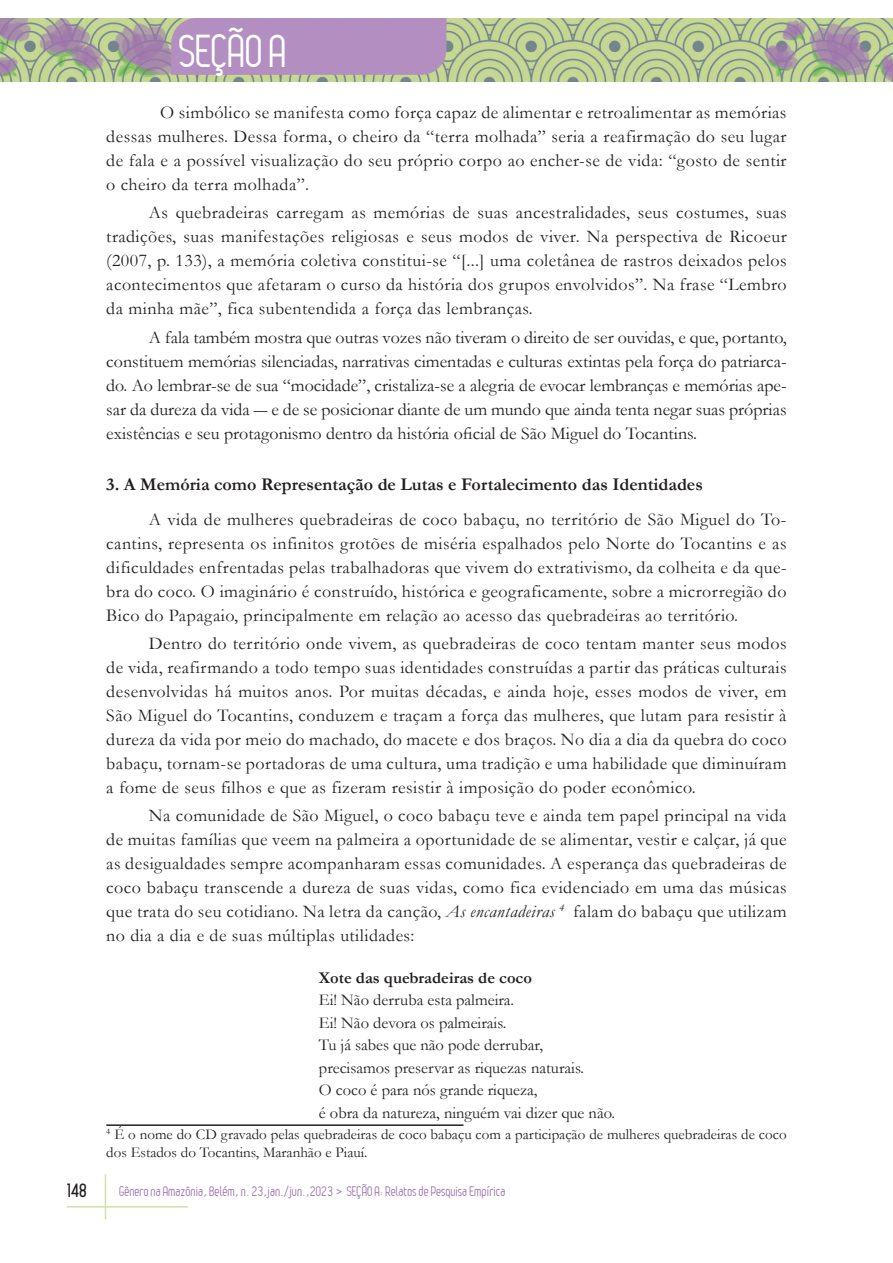
<style>
.page{position:relative;width:893px;height:1263px;background:#fff}
.page>*{position:absolute;margin:0;border:0;box-sizing:border-box;transform-origin:0 0}
.t1{font:45px "Leger";letter-spacing:-.01em;color:#fff}
.t2{font:18px/24px "Garamond";letter-spacing:.025em;color:#231f20;text-align:justify}
.t3{font:700 18px "Garamond";color:#231f20}
.t4{font:700 18px "Leger";color:#231f20}
.t5{font:16.5px/22.5px "Garamond";color:#231f20}
.t6{font:700 16.5px "Garamond";color:#231f20}
.t7{font:15px/18px "Garamond";color:#231f20}
.t8{font:13.5px "Leger";color:#9f73af}
.s1{font-style:italic}
</style>
<div class="page">
<hr style="left:105px;top:1174px;width:1px;height:45px;background:#d2e0ac">
<hr style="left:67px;top:1206px;width:121px;height:1px;background:#d2e0ac">
<img style="left:0;top:18px;width:893px;height:64px">
<div style="left:171px;top:18px;width:275px;height:57px;background:#b28fc0"></div>
<hr style="left:106px;top:1124px;width:357px;height:2px;background:#231f20">
<h1 class="t1" style="left:179px;top:26px;width:110px">SEÇÃO A</h1>
<p class="t2" style="left:106px;top:100px;width:682px;text-indent:54px">O simbólico se manifesta como força capaz de alimentar e retroalimentar as memórias dessas mulheres. Dessa forma, o cheiro da “terra molhada” seria a reafirmação do seu lugar de fala e a possível visualização do seu próprio corpo ao encher-se de vida: “gosto de sentir o cheiro da terra molhada”.</p>
<p class="t2" style="left:106px;top:200px;width:682px;text-indent:43px">As quebradeiras carregam as memórias de suas ancestralidades, seus costumes, suas tradições, suas manifestações religiosas e seus modos de viver. Na perspectiva de Ricoeur (2007, p. 133), a memória coletiva constitui-se “[...] uma coletânea de rastros deixados pelos acontecimentos que afetaram o curso da história dos grupos envolvidos”. Na frase “Lembro da minha mãe”, fica subentendida a força das lembranças.</p>
<p class="t2" style="left:106px;top:324px;width:682px;text-indent:43px">A fala também mostra que outras vozes não tiveram o direito de ser ouvidas, e que, portanto, constituem memórias silenciadas, narrativas cimentadas e culturas extintas pela força do patriarca&shy;do. Ao lembrar-se de sua “mocidade”, cristaliza-se a alegria de evocar lembranças e memórias ape&shy;sar da dureza da vida ― e de se posicionar diante de um mundo que ainda tenta negar suas próprias existências e seu protagonismo dentro da história oficial de São Miguel do Tocantins.</p>
<p class="t3" style="left:106px;top:472px;width:598px">3. A Memória como Representação de Lutas e Fortalecimento das Identidades</p>
<p class="t2" style="left:106px;top:506px;width:682px;text-indent:43px">A vida de mulheres quebradeiras de coco babaçu, no território de São Miguel do To&shy;cantins, representa os infinitos grotões de miséria espalhados pelo Norte do Tocantins e as dificuldades enfrentadas pelas trabalhadoras que vivem do extrativismo, da colheita e da que&shy;bra do coco. O imaginário é construído, histórica e geograficamente, sobre a microrregião do Bico do Papagaio, principalmente em relação ao acesso das quebradeiras ao território.</p>
<p class="t2" style="left:106px;top:631px;width:682px;text-indent:43px">Dentro do território onde vivem, as quebradeiras de coco tentam manter seus modos de vida, reafirmando a todo tempo suas identidades construídas a partir das práticas culturais desenvolvidas há muitos anos. Por muitas décadas, e ainda hoje, esses modos de viver, em São Miguel do Tocantins, conduzem e traçam a força das mulheres, que lutam para resistir à dureza da vida por meio do machado, do macete e dos braços. No dia a dia da quebra do coco babaçu, tornam-se portadoras de uma cultura, uma tradição e uma habilidade que diminuíram a fome de seus filhos e que as fizeram resistir à imposição do poder econômico.</p>
<p class="t2" style="left:106px;top:803px;width:682px;text-indent:43px">Na comunidade de São Miguel, o coco babaçu teve e ainda tem papel principal na vida de muitas famílias que veem na palmeira a oportunidade de se alimentar, vestir e calçar, já que as desigualdades sempre acompanharam essas comunidades. A esperança das quebradeiras de coco babaçu transcende a dureza de suas vidas, como fica evidenciado em uma das músicas que trata do seu cotidiano. Na letra da canção, <span class="s1">As encantadeiras</span> <sup>4</sup> falam do babaçu que utilizam no dia a dia e de suas múltiplas utilidades:</p>
<p class="t6" style="left:319px;top:966px;width:214px">Xote das quebradeiras de coco</p>
<p class="t5" style="left:319px;top:988px;width:298px">Ei! Não derruba esta palmeira.<br>Ei! Não devora os palmeirais.<br>Tu já sabes que não pode derrubar, precisamos preservar as riquezas naturais.<br>O coco é para nós grande riqueza,<br>é obra da natureza, ninguém vai dizer que não.</p>
<p class="t7" style="left:106px;top:1124px;width:682px"><sup>4</sup> É o nome do CD gravado pelas quebradeiras de coco babaçu com a participação de mulheres quebradeiras de coco dos Estados do Tocantins, Maranhão e Piauí.</p>
<p class="t4" style="left:67px;top:1180px;width:21px">148</p>
<p class="t8" style="left:119px;top:1183px;width:388px">Gênero na Amazônia, Belém, n. 23,jan./jun.,2023 &gt; SEÇÃO A: Relatos de Pesquisa Empírica</p>
</div>
